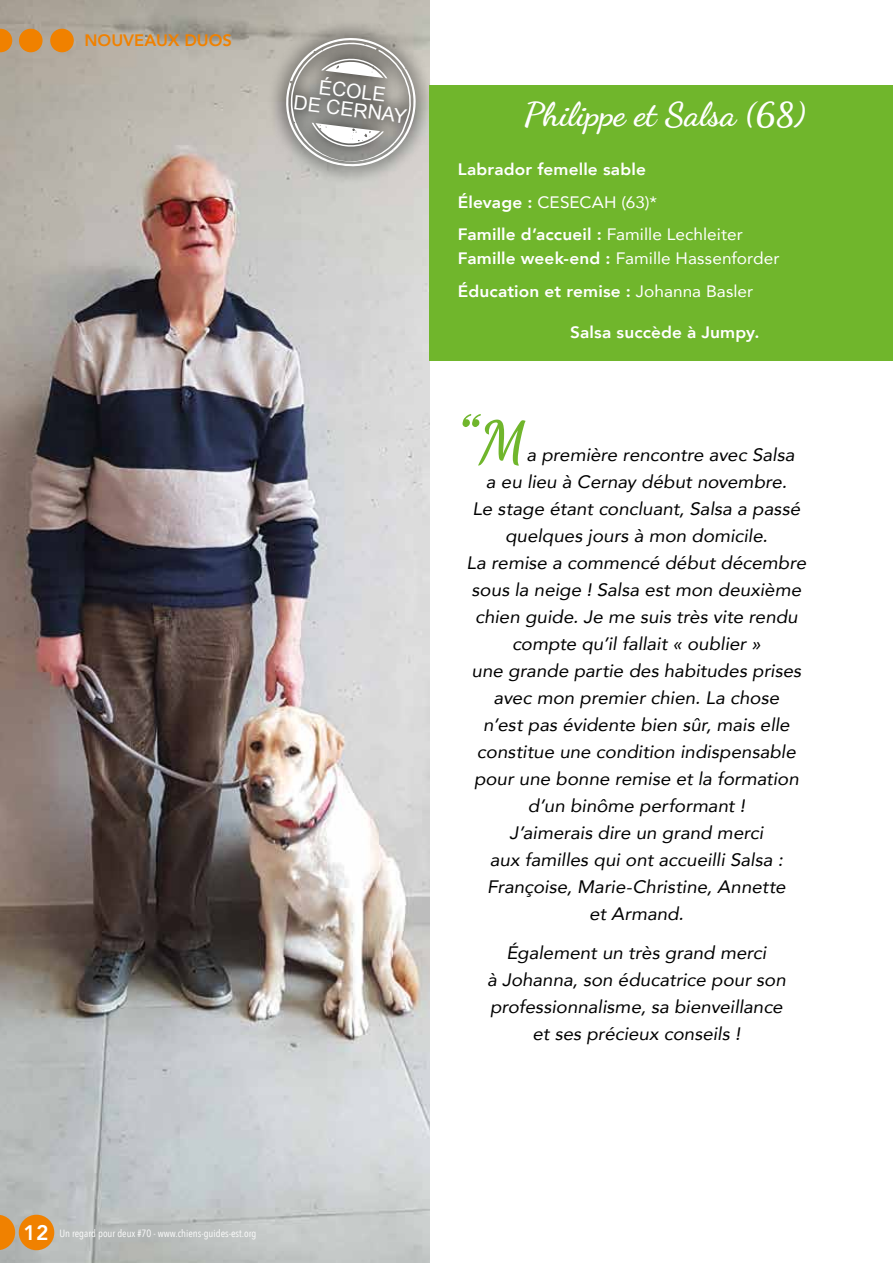
<style>
.page{position:relative;width:893px;height:1263px;background:#fff}
.page>*{position:absolute;margin:0;border:0;box-sizing:border-box;transform-origin:0 0}
.t1{font:120px "Boulevard";color:#70b62c;scale:1.04 1}
.t2{font:700 57px "Dancing Script";color:#70b62c;scale:1.04 1}
.t3{font:700 33px "Dancing Script";color:#fff;scale:1.04 1}
.t4{font:19.8px/18.6px "Arial";color:#fff;text-align:center}
.t5{font:italic 18px/27px "Avenir";color:#000;text-align:center;scale:1.04 1}
.t6{font:800 16.5px/32.5px "Avenir";letter-spacing:.01em;color:#fff;scale:1.04 1}
.t7{font:800 16.5px "Avenir";color:#f08100}
.t8{font:10.5px "Avenir Next Condensed";color:#fff}
.s1{font-weight:400}
.s2{font-family:"Avenir";font-weight:800;font-size:21px}
</style>
<div class="page">
<img style="left:0;top:0;width:429px;height:1263px">
<div style="left:268px;top:20px;width:166px;height:165px;background:#000;opacity:.75"></div>
<svg style="left:282px;top:35px;width:135px;height:135px;background:#a4a39e"></svg>
<div style="left:50px;top:29px;width:24px;height:23px;background:#f08100;border-radius:50%"></div>
<div style="left:19px;top:29px;width:24px;height:23px;background:#f08100;border-radius:50%"></div>
<svg style="left:0;top:29px;width:12px;height:23px"></svg>
<div style="left:429px;top:86px;width:464px;height:275px;background:#70b62c"></div>
<div style="left:19px;top:1215px;width:35px;height:35px;background:#f08100;border-radius:50%"></div>
<svg style="left:0;top:1215px;width:15px;height:35px"></svg>
<p class="t7" style="left:84px;top:27px;width:149px">NOUVEAUX DUOS</p>
<p class="t4" style="left:297px;top:75px;width:115px;rotate:7deg">ÉCOLE<br>DE CERNAY</p>
<h3 class="t3" style="left:524px;top:94px;width:273px">Philippe et Salsa (68)</h3>
<p class="t6" style="left:458px;top:153px;width:275px">Labrador femelle sable<br>Élevage : <span class="s1">CESECAH (63)*<br></span>Famille d’accueil : <span class="s1">Famille Lechleiter</span></p>
<p class="t6" style="left:458px;top:242px;width:311px">Famille week-end : <span class="s1">Famille Hassenforder<br></span>Éducation et remise : <span class="s1">Johanna Basler</span></p>
<p class="t6" style="left:570px;top:316px;width:184px">Salsa succède à Jumpy.</p>
<h1 class="t1" style="left:455px;top:355px;width:24px">"</h1>
<h2 class="t2" style="left:478px;top:406px;width:48px">M</h2>
<p class="t5" style="left:526px;top:441px;width:259px">a première rencontre avec Salsa</p>
<p class="t5" style="left:486px;top:468px;width:291px">a eu lieu à Cernay début novembre.</p>
<p class="t5" style="left:473px;top:495px;width:316px">Le stage étant concluant, Salsa a passé</p>
<p class="t5" style="left:505px;top:522px;width:254px">quelques jours à mon domicile.</p>
<p class="t5" style="left:467px;top:549px;width:328px">La remise a commencé début décembre</p>
<p class="t5" style="left:472px;top:576px;width:318px">sous la neige ! Salsa est mon deuxième</p>
<p class="t5" style="left:475px;top:603px;width:312px">chien guide. Je me suis très vite rendu</p>
<p class="t5" style="left:512px;top:630px;width:241px">compte qu’il fallait « oublier »</p>
<p class="t5" style="left:471px;top:657px;width:319px">une grande partie des habitudes prises</p>
<p class="t5" style="left:494px;top:684px;width:276px">avec mon premier chien. La chose</p>
<p class="t5" style="left:483px;top:711px;width:296px">n’est pas évidente bien sûr, mais elle</p>
<p class="t5" style="left:477px;top:738px;width:308px">constitue une condition indispensable</p>
<p class="t5" style="left:474px;top:765px;width:314px">pour une bonne remise et la formation</p>
<p class="t5" style="left:528px;top:792px;width:210px">d’un binôme performant !</p>
<p class="t5" style="left:509px;top:819px;width:246px">J’aimerais dire un grand merci</p>
<p class="t5" style="left:490px;top:846px;width:283px">aux familles qui ont accueilli Salsa :</p>
<p class="t5" style="left:487px;top:873px;width:288px">Françoise, Marie-Christine, Annette</p>
<p class="t5" style="left:589px;top:900px;width:93px">et Armand.</p>
<p class="t5" style="left:487px;top:939px;width:289px">Également un très grand merci<br>à Johanna, son éducatrice pour son professionnalisme, sa bienveillance et ses précieux conseils !</p>
<p class="t8" style="left:24px;top:1224px;width:234px"><span class="s2">12</span> Un regard pour deux #70 - www.chiens-guides-est.org</p>
</div>
